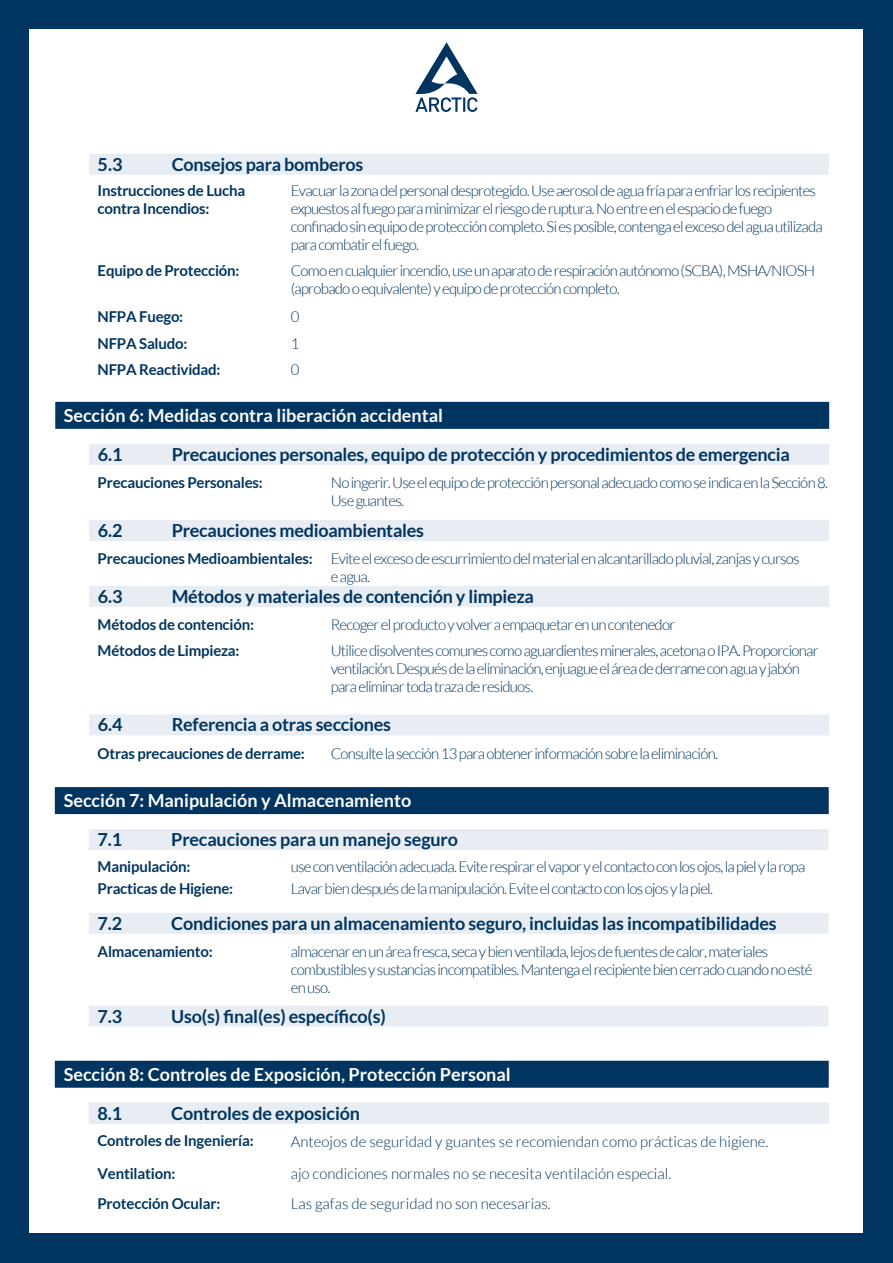
<style>
.page{position:relative;width:893px;height:1263px;background:#fff}
.page>*{position:absolute;margin:0;border:0;box-sizing:border-box;transform-origin:0 0}
.t1{font:700 18px "Lato";letter-spacing:-.015em;color:#003562}
.t2{font:700 18px "Lato";color:#fff}
.t3{font:300 15px/18px "Lato";letter-spacing:-.05em;color:#003562}
.t4{font:700 15px/18px "Lato";letter-spacing:-.015em;color:#003562}
.t5{font:300 15px "Lato";color:#003562}
.s1{font-weight:700}
</style>
<div class="page">
<div style="left:0;top:0;width:892px;height:1263px;background:#003562"></div>
<div style="left:29px;top:30px;width:834px;height:1203px;background:#fff"></div>
<div style="left:89px;top:154px;width:740px;height:21px;background:#e8edf3"></div>
<div style="left:55px;top:402px;width:774px;height:27px;background:#003562"></div>
<div style="left:89px;top:444px;width:740px;height:21px;background:#e8edf3"></div>
<div style="left:89px;top:520px;width:740px;height:21px;background:#e8edf3"></div>
<div style="left:89px;top:586px;width:740px;height:21px;background:#e8edf3"></div>
<div style="left:55px;top:787px;width:774px;height:27px;background:#003562"></div>
<div style="left:89px;top:829px;width:740px;height:21px;background:#e8edf3"></div>
<div style="left:89px;top:913px;width:740px;height:21px;background:#e8edf3"></div>
<div style="left:89px;top:1005px;width:740px;height:21px;background:#e8edf3"></div>
<div style="left:55px;top:1061px;width:774px;height:27px;background:#003562"></div>
<div style="left:89px;top:1103px;width:740px;height:21px;background:#e8edf3"></div>
<svg style="left:415px;top:42px;width:63px;height:70px"></svg>
<div style="left:89px;top:714px;width:740px;height:21px;background:#e8edf3"></div>
<p class="t1" style="left:98px;top:154px;width:26px">5.3</p>
<p class="t1" style="left:172px;top:154px;width:193px">Consejos para bomberos</p>
<p class="t4" style="left:98px;top:181px;width:149px">Instrucciones de Lucha contra Incendios:</p>
<p class="t3" style="left:291px;top:182px;width:533px">Evacuar la zona del personal desprotegido. Use aerosol de agua fría para enfriar los recipientes expuestos al fuego para minimizar el riesgo de ruptura. No entre en el espacio de fuego confinado sin equipo de protección completo. Si es posible, contenga el exceso del agua utilizada para combatir el fuego.</p>
<p class="t4" style="left:98px;top:261px;width:143px">Equipo de Protección:</p>
<p class="t3" style="left:291px;top:261px;width:526px">Como en cualquier incendio, use un aparato de respiración autónomo (SCBA), MSHA/NIOSH (aprobado o equivalente) y equipo de protección completo.</p>
<p class="t4" style="left:98px;top:308px;width:87px">NFPA Fuego:</p>
<p class="t3" style="left:291px;top:308px;width:10px">0</p>
<p class="t4" style="left:98px;top:334px;width:91px">NFPA Saludo:</p>
<p class="t3" style="left:291px;top:334px;width:10px">1</p>
<p class="t4" style="left:98px;top:360px;width:124px">NFPA Reactividad:</p>
<p class="t3" style="left:291px;top:361px;width:10px">0</p>
<p class="t2" style="left:64px;top:405px;width:381px">Sección 6: Medidas contra liberación accidental</p>
<p class="t1" style="left:172px;top:445px;width:620px">Precauciones personales, equipo de protección y procedimientos de emergencia</p>
<p class="t1" style="left:98px;top:444px;width:26px">6.1</p>
<p class="t4" style="left:98px;top:473px;width:167px">Precauciones Personales:</p>
<p class="t3" style="left:331px;top:473px;width:499px">No ingerir. Use el equipo de protección personal adecuado como se indica en la Sección 8.<br>Use guantes.</p>
<p class="t1" style="left:98px;top:520px;width:26px">6.2</p>
<p class="t1" style="left:172px;top:520px;width:254px">Precauciones medioambientales</p>
<p class="t3" style="left:331px;top:550px;width:470px;text-indent:-233px"><span class="s1">Precauciones Medioambientales:</span> Evite el exceso de escurrimiento del material en alcantarillado pluvial, zanjas y cursos e agua.</p>
<p class="t4" style="left:98px;top:615px;width:158px">Métodos de contención:</p>
<p class="t3" style="left:331px;top:616px;width:346px">Recoger el producto y volver a empaquetar en un contenedor</p>
<p class="t4" style="left:98px;top:641px;width:143px">Métodos de Limpieza:</p>
<p class="t3" style="left:331px;top:642px;width:489px">Utilice disolventes comunes como aguardientes minerales, acetona o IPA. Proporcionar ventilación. Después de la eliminación, enjuague el área de derrame con agua y jabón para eliminar toda traza de residuos.</p>
<p class="t1" style="left:98px;top:714px;width:26px">6.4</p>
<p class="t1" style="left:172px;top:714px;width:221px">Referencia a otras secciones</p>
<p class="t4" style="left:98px;top:744px;width:209px">Otras precauciones de derrame:</p>
<p class="t3" style="left:331px;top:744px;width:389px">Consulte la sección 13 para obtener información sobre la eliminación.</p>
<p class="t1" style="left:98px;top:586px;width:26px">6.3</p>
<p class="t1" style="left:172px;top:586px;width:364px">Métodos y materiales de contención y limpieza</p>
<p class="t2" style="left:64px;top:790px;width:349px">Sección 7: Manipulación y Almacenamiento</p>
<p class="t1" style="left:97px;top:829px;width:26px">7.1</p>
<p class="t1" style="left:171px;top:829px;width:288px">Precauciones para un manejo seguro</p>
<p class="t4" style="left:98px;top:858px;width:94px">Manipulación:</p>
<p class="t3" style="left:291px;top:858px;width:516px">use con ventilación adecuada. Evite respirar el vapor y el contacto con los ojos, la piel y la ropa</p>
<p class="t4" style="left:98px;top:879px;width:137px">Practicas de Higiene:</p>
<p class="t3" style="left:291px;top:880px;width:424px">Lavar bien después de la manipulación. Evite el contacto con los ojos y la piel.</p>
<p class="t1" style="left:97px;top:913px;width:26px">7.2</p>
<p class="t1" style="left:171px;top:913px;width:607px">Condiciones para un almacenamiento seguro, incluidas las incompatibilidades</p>
<p class="t4" style="left:98px;top:942px;width:117px">Almacenamiento:</p>
<p class="t3" style="left:291px;top:942px;width:523px">almacenar en un área fresca, seca y bien ventilada, lejos de fuentes de calor, materiales combustibles y sustancias incompatibles. Mantenga el recipiente bien cerrado cuando no esté en uso.</p>
<p class="t1" style="left:97px;top:1006px;width:26px">7.3</p>
<p class="t1" style="left:171px;top:1006px;width:216px">Uso(s) final(es) específico(s)</p>
<p class="t2" style="left:64px;top:1064px;width:448px">Sección 8: Controles de Exposición, Protección Personal</p>
<p class="t1" style="left:97px;top:1103px;width:26px">8.1</p>
<p class="t1" style="left:171px;top:1103px;width:190px">Controles de exposición</p>
<p class="t4" style="left:97px;top:1132px;width:158px">Controles de Ingeniería:</p>
<p class="t5" style="left:291px;top:1133px;width:479px">Anteojos de seguridad y guantes se recomiendan como prácticas de higiene.</p>
<p class="t4" style="left:97px;top:1164px;width:80px">Ventilation:</p>
<p class="t5" style="left:291px;top:1165px;width:382px">ajo condiciones normales no se necesita ventilación especial.</p>
<p class="t4" style="left:97px;top:1194px;width:124px">Protección Ocular:</p>
<p class="t5" style="left:291px;top:1196px;width:262px">Las gafas de seguridad no son necesarias.</p>
</div>
